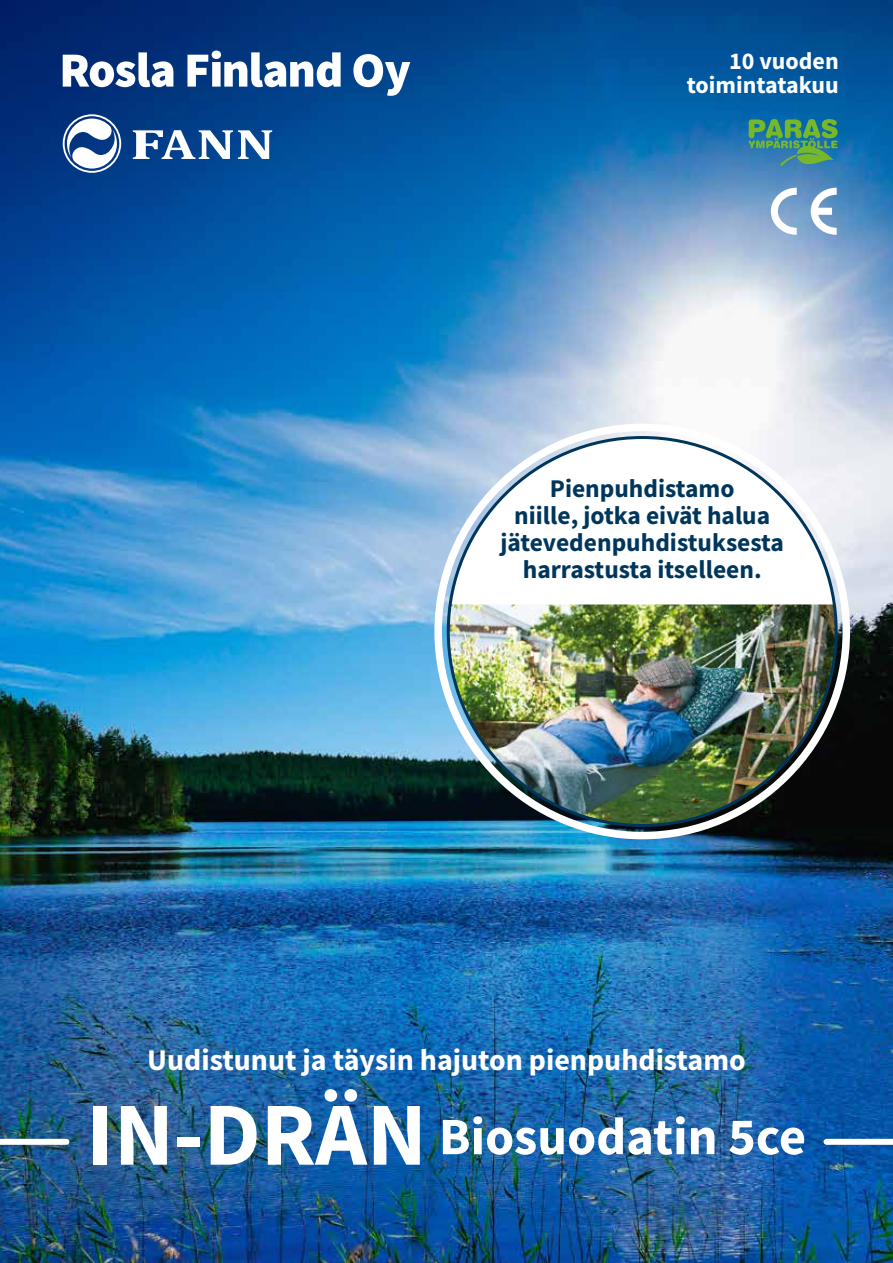
<style>
.page{position:relative;width:893px;height:1263px;background:#fff}
.page>*{position:absolute;margin:0;border:0;box-sizing:border-box;transform-origin:0 0}
.t1{font:700 52.5px "Source Sans Pro";color:#fff}
.t2{font:700 30px "Source Sans Pro";color:#fff}
.t3{font:700 25.5px/27px "Source Sans Pro";color:#00365c;text-align:center}
.t4{font:700 24px/24px "Source Sans Pro";color:#fff;text-align:right}
.s1{font-size:90px}
</style>
<div class="page">
<img style="left:0;top:0;width:893px;height:1263px">
<div style="left:448px;top:437px;width:388px;height:388px;background:#fff;border-radius:50%"></div>
<img style="left:448px;top:604px;width:388px;height:221px">
<svg style="left:749px;top:119px;width:89px;height:47px"></svg>
<div style="left:0;top:1139px;width:66px;height:6px;background:#fff"></div>
<div style="left:826px;top:1139px;width:67px;height:6px;background:#fff"></div>
<svg style="left:771px;top:188px;width:66px;height:47px"></svg>
<svg style="left:63px;top:114px;width:58px;height:59px"></svg>
<svg style="left:133px;top:130px;width:139px;height:29px"></svg>
<svg style="left:63px;top:51px;width:347px;height:45px"></svg>
<p class="t4" style="left:687px;top:48px;width:153px">10 vuoden toimintatakuu</p>
<p class="t3" style="left:500px;top:474px;width:285px">Pienpuhdistamo<br>niille, jotka eivät halua jätevedenpuhdistuksesta harrastusta itselleen.</p>
<p class="t2" style="left:147px;top:1040px;width:600px">Uudistunut ja täysin hajuton pienpuhdistamo</p>
<h1 class="t1" style="left:87px;top:1101px;width:721px"><span class="s1">IN-DRÄN</span> Biosuodatin 5ce</h1>
</div>
